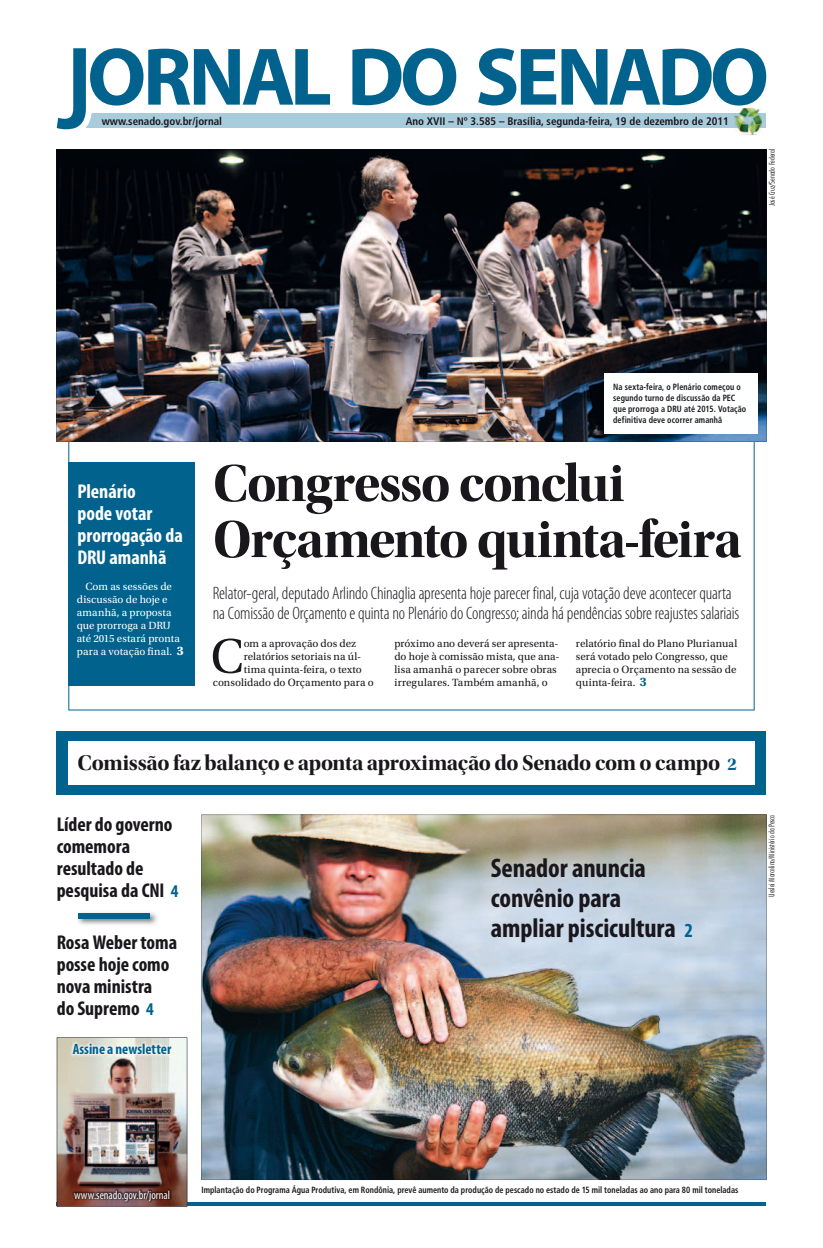
<style>
.page{position:relative;width:823px;height:1248px;background:#fff}
.page>*{position:absolute;margin:0;border:0;box-sizing:border-box;transform-origin:0 0}
.t1{font:54px/56px "Utopia Std Bold Disp";letter-spacing:-.025em;color:#1a171c}
.t2{font:50.8px "Utopia Std";color:#1a171c}
.t3{font:700 condensed 27px/30px "Myriad Pro";letter-spacing:-.005em;color:#1a171c}
.t4{font:22px "Utopia Std Bold Disp";letter-spacing:-.015em;color:#1a171c}
.t5{font:700 condensed 20px/22px "Myriad Pro";color:#1a171c}
.t6{font:700 condensed 20px/22px "Myriad Pro";letter-spacing:-.005em;color:#fff}
.t7{font:300 condensed 18px/20px "Myriad Pro";letter-spacing:-.01em;color:#1a171c}
.t8{font:700 condensed 15px "Myriad Pro";color:#00628d}
.t9{font:condensed 12px "Myriad Pro";letter-spacing:-.005em;color:#fff}
.t10{font:11px/13px "Utopia Std";letter-spacing:.005em;color:#1a171c}
.t11{font:11px/13px "Utopia Std";letter-spacing:.005em;color:#fff}
.t12{font:700 condensed 11px "Frutiger";color:#1a171c}
.t13{font:700 condensed 9px/11px "Frutiger";letter-spacing:.005em;color:#1a171c;scale:.9 1}
.t14{font:300 condensed 8px "Futura BT";color:#1a171c}
.s1{font-weight:700;font-size:13px}
.s2{font-weight:700;font-size:13px;color:#00628d}
.s3{font-size:18px;color:#00628d}
.s4{font-size:20px;color:#00628d}
</style>
<div class="page">
<hr style="left:57px;top:1202px;width:708px;height:3px;background:#00628d">
<svg style="left:68px;top:441px;width:686px;height:269px"></svg>
<div style="left:59px;top:114px;width:706px;height:14px;background:#a9ccdd"></div>
<img style="left:734px;top:108px;width:27px;height:27px">
<img style="left:734px;top:114px;width:27px;height:14px">
<svg style="left:57px;top:48px;width:273px;height:82px"></svg>
<svg style="left:352px;top:48px;width:104px;height:57px"></svg>
<svg style="left:478px;top:48px;width:287px;height:57px"></svg>
<img style="left:57px;top:1037px;width:130px;height:169px">
<img style="left:72px;top:1188px;width:99px;height:14px">
<img style="left:71px;top:1041px;width:102px;height:15px">
<img style="left:201px;top:814px;width:564px;height:365px">
<img style="left:57px;top:149px;width:708px;height:292px">
<div style="left:604px;top:373px;width:153px;height:60px;background:#feffff"></div>
<div style="left:68px;top:461px;width:126px;height:224px;background:#00628d"></div>
<img style="left:77px;top:912px;width:80px;height:13px">
<div style="left:78px;top:913px;width:72px;height:5px;background:#00628d"></div>
<div style="left:57px;top:731px;width:708px;height:63px;background:#00628d"></div>
<div style="left:68px;top:741px;width:686px;height:44px;background:#fff"></div>
<svg style="left:618px;top:638px;width:6px;height:8px"></svg>
<p class="t12" style="left:102px;top:114px;width:122px">www.senado.gov.br/jornal</p>
<p class="t12" style="left:405px;top:114px;width:324px">Ano XVII – Nº 3.585 – Brasília, segunda-feira, 19 de dezembro de 2011</p>
<p class="t14" style="left:766px;top:206px;width:59px;rotate:-90deg">José Cruz/Senado Federal</p>
<h3 class="t6" style="left:77px;top:480px;width:107px">Plenário<br>pode votar prorrogação da<br>DRU amanhã</h3>
<p class="t11" style="left:77px;top:579px;width:108px;text-indent:9px">Com as sessões de discussão de hoje e amanhã, a proposta que prorroga a DRU até 2015 estará pronta para a votação nal. <span class="s1">3</span></p>
<p class="t13" style="left:612px;top:381px;width:149px">Na sexta-feira, o Plenário começou o segundo turno de discussão da PEC que prorroga a DRU até 2015. Votação definitiva deve ocorrer amanhã</p>
<h1 class="t1" style="left:213px;top:456px;width:530px">Congresso conclui<br>Orçamento quinta-feira</h1>
<h3 class="t7" style="left:213px;top:583px;width:527px">Relator-geral, deputado Arlindo Chinaglia apresenta hoje parecer final, cuja votação deve acontecer quarta na Comissão de Orçamento e quinta no Plenário do Congresso; ainda há pendências sobre reajustes salariais</h3>
<h2 class="t2" style="left:210px;top:628px;width:35px">C</h2>
<p class="t10" style="left:243px;top:636px;width:114px">om a aprovação dos dez</p>
<p class="t10" style="left:243px;top:649px;width:119px">relatórios setoriais na úl-</p>
<p class="t10" style="left:243px;top:662px;width:120px">tima quinta-feira, o texto</p>
<p class="t10" style="left:213px;top:675px;width:162px">consolidado do Orçamento para o</p>
<p class="t10" style="left:394px;top:636px;width:167px">próximo ano deverá ser apresenta&shy;do hoje à comissão mista, que ana&shy;lisa amanhã o parecer sobre obras irregulares. Também amanhã, o</p>
<p class="t10" style="left:575px;top:636px;width:163px">relatório nal do Plano Plurianual será votado pelo Congresso, que aprecia o Orçamento na sessão de quinta-feira. <span class="s2">3</span></p>
<h3 class="t4" style="left:77px;top:750px;width:660px">Comissão faz balanço e aponta aproximação do Senado com o campo <span class="s3">2</span></h3>
<h3 class="t5" style="left:57px;top:812px;width:123px">Líder do governo comemora resultado de pesquisa da CNI <span class="s3">4</span></h3>
<h3 class="t5" style="left:57px;top:930px;width:122px">Rosa Weber toma posse hoje como nova ministra<br>do Supremo <span class="s3">4</span></h3>
<h3 class="t8" style="left:73px;top:1039px;width:100px">Assine a newsletter</h3>
<h3 class="t3" style="left:490px;top:852px;width:203px">Senador anuncia convênio para ampliar piscicultura <span class="s4">2</span></h3>
<p class="t14" style="left:766px;top:896px;width:83px;rotate:-90deg">Ueslei Marcelino/Ministério da Pesca</p>
<p class="t9" style="left:74px;top:1187px;width:97px">www.senado.gov.br/jornal</p>
<p class="t13" style="left:201px;top:1184px;width:597px">Implantação do Programa Água Produtiva, em Rondônia, prevê aumento da produção de pescado no estado de 15 mil toneladas ao ano para 80 mil toneladas</p>
</div>
